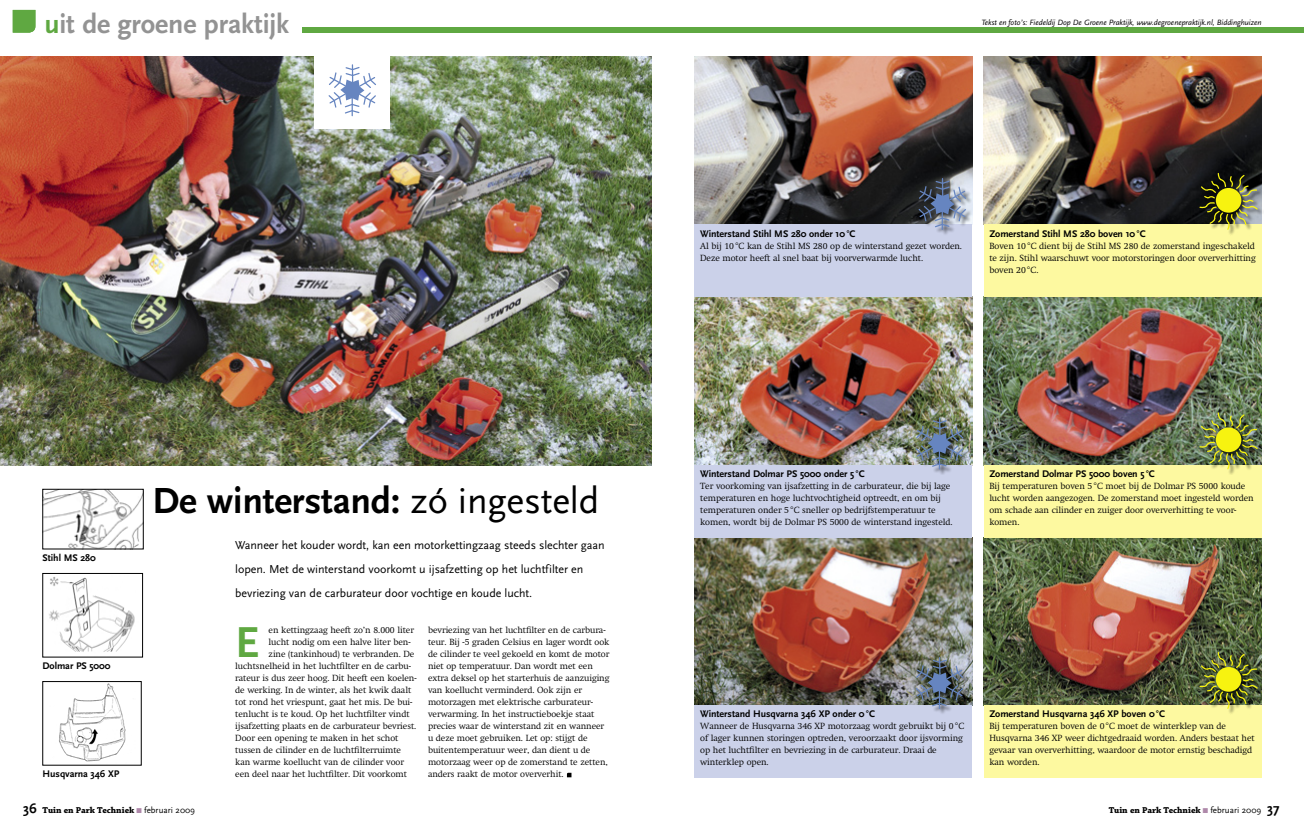
<style>
.page{position:relative;width:1304px;height:837px;background:#fff}
.page>*{position:absolute;margin:0;border:0;box-sizing:border-box;transform-origin:0 0}
.t1{font:700 45.2px "Scala Sans OT";color:#5fa841}
.t2{font:700 37.9px "Scala Sans OT";letter-spacing:-.005em;color:#000}
.t3{font:700 28px "Scala Sans OT";letter-spacing:-.005em;color:#939393}
.t4{font:12px/24px "Scala Sans OT";letter-spacing:-.005em;color:#000}
.t5{font:700 10px "Scala Sans OT";letter-spacing:-.005em;color:#000}
.t6{font:700 9px "Chaparral Pro";color:#000}
.t7{font:300 8.8px/12px "Swift";letter-spacing:-.005em;color:#000}
.t8{font:italic 8px "Scala Sans OT";letter-spacing:-.005em;color:#000}
.s1{color:#5fa841}
.s2{font-weight:400}
.s3{font-family:"Scala Sans OT";font-size:14px}
.s4{color:#af89aa}
.s5{font-family:"Scala Sans OT";font-weight:400}
</style>
<div class="page">
<img style="left:0;top:57px;width:652px;height:408px">
<div style="left:305px;top:27px;width:999px;height:6px;background:#5fa841"></div>
<svg style="left:13px;top:10px;width:22px;height:23px"></svg>
<img style="left:694px;top:57px;width:278px;height:168px">
<img style="left:694px;top:297px;width:278px;height:168px">
<img style="left:694px;top:537px;width:278px;height:168px">
<img style="left:984px;top:57px;width:277px;height:168px">
<img style="left:984px;top:297px;width:277px;height:168px">
<img style="left:984px;top:537px;width:277px;height:168px">
<svg style="left:567px;top:772px;width:4px;height:5px"></svg>
<div style="left:694px;top:465px;width:278px;height:72px;background:#cbd1e9"></div>
<div style="left:984px;top:225px;width:277px;height:72px;background:#fdf9a0"></div>
<div style="left:984px;top:705px;width:277px;height:72px;background:#fdf9a0"></div>
<div style="left:694px;top:225px;width:278px;height:72px;background:#cbd1e9"></div>
<div style="left:984px;top:465px;width:277px;height:72px;background:#fdf9a0"></div>
<div style="left:694px;top:705px;width:278px;height:72px;background:#cbd1e9"></div>
<div style="left:918px;top:178px;width:54px;height:57px;background:#000;opacity:.75"></div>
<svg style="left:917px;top:178px;width:50px;height:51px"></svg>
<div style="left:916px;top:417px;width:53px;height:58px;background:#000;opacity:.75"></div>
<img style="left:915px;top:418px;width:49px;height:50px">
<div style="left:916px;top:656px;width:53px;height:58px;background:#000;opacity:.75"></div>
<svg style="left:915px;top:657px;width:49px;height:51px"></svg>
<div style="left:1199px;top:651px;width:64px;height:63px;background:#000;opacity:.75"></div>
<img style="left:1199px;top:651px;width:60px;height:59px">
<div style="left:1199px;top:412px;width:64px;height:63px;background:#000;opacity:.75"></div>
<img style="left:1199px;top:410px;width:60px;height:61px">
<div style="left:1199px;top:173px;width:64px;height:62px;background:#000;opacity:.75"></div>
<svg style="left:1199px;top:171px;width:60px;height:61px"></svg>
<div style="left:314px;top:57px;width:75px;height:72px;background:#fff"></div>
<svg style="left:328px;top:65px;width:48px;height:51px"></svg>
<img style="left:45px;top:491px;width:97px;height:56px">
<div style="left:43px;top:489px;width:101px;height:60px;border:1px solid #000"></div>
<img style="left:49px;top:577px;width:86px;height:75px">
<div style="left:43px;top:573px;width:100px;height:84px;border:1px solid #000"></div>
<img style="left:59px;top:683px;width:67px;height:79px">
<h3 class="t3" style="left:44px;top:8px;width:246px"><span class="s1">u</span>it de groene praktijk</h3>
<p class="t5" style="left:43px;top:552px;width:55px">Stihl MS 280</p>
<p class="t5" style="left:43px;top:660px;width:70px">Dolmar PS 5000</p>
<p class="t5" style="left:43px;top:768px;width:78px">Husqvarna 346 XP</p>
<h2 class="t2" style="left:152px;top:479px;width:448px">De winterstand: <span class="s2">zó ingesteld</span></h2>
<h3 class="t4" style="left:235px;top:533px;width:371px">Wanneer het kouder wordt, kan een motorkettingzaag steeds slechter gaan lopen. Met de winterstand voorkomt u ijsafzetting op het luchtfilter en bevriezing van de carburateur door vochtige en koude lucht.</h3>
<h1 class="t1" style="left:235px;top:616px;width:26px">E</h1>
<p class="t7" style="left:269px;top:624px;width:147px">en kettingzaag heeft zo’n 8.000 liter</p>
<p class="t7" style="left:269px;top:636px;width:143px">lucht nodig om een halve liter ben-</p>
<p class="t7" style="left:269px;top:648px;width:147px">zine (tankinhoud) te verbranden. De</p>
<p class="t7" style="left:235px;top:660px;width:177px">luchtsnelheid in het luchtfilter en de carbu-</p>
<p class="t7" style="left:235px;top:672px;width:183px">rateur is dus zeer hoog. Dit heeft een koelen-</p>
<p class="t7" style="left:235px;top:684px;width:177px">de werking. In de winter, als het kwik daalt</p>
<p class="t7" style="left:235px;top:696px;width:179px">tot rond het vriespunt, gaat het mis. De bui-</p>
<p class="t7" style="left:235px;top:708px;width:176px">tenlucht is te koud. Op het luchtfilter vindt</p>
<p class="t7" style="left:235px;top:720px;width:183px">ijsafzetting plaats en de carburateur bevriest.</p>
<p class="t7" style="left:235px;top:732px;width:165px">Door een opening te maken in het schot</p>
<p class="t7" style="left:235px;top:744px;width:167px">tussen de cilinder en de luchtfilterruimte</p>
<p class="t7" style="left:235px;top:756px;width:170px">kan warme koellucht van de cilinder voor</p>
<p class="t7" style="left:235px;top:768px;width:173px">een deel naar het luchtfilter. Dit voorkomt</p>
<p class="t7" style="left:428px;top:624px;width:183px">bevriezing van het luchtfilter en de carbura&shy;teur. Bij -5 graden Celsius en lager wordt ook de cilinder te veel gekoeld en komt de motor niet op temperatuur. Dan wordt met een extra deksel op het starterhuis de aanzuiging van koellucht verminderd. Ook zijn er motorzagen met elektrische carburateur&shy;verwarming. In het instructieboekje staat precies waar de winterstand zit en wanneer u deze moet gebruiken. Let op: stijgt de buitentemperatuur weer, dan dient u de motorzaag weer op de zomerstand te zetten, anders raakt de motor oververhit.</p>
<p class="t6" style="left:23px;top:804px;width:173px"><span class="s3">36</span> Tuin en Park Techniek <span class="s4">■</span> <span class="s5">februari 2009</span></p>
<p class="t8" style="left:981px;top:18px;width:282px">Tekst en foto’s: Fiedeldij Dop De Groene Praktijk, www.degroenepraktijk.nl, Biddinghuizen</p>
<p class="t5" style="left:700px;top:228px;width:157px">Winterstand Stihl MS 280 onder 10°C</p>
<p class="t7" style="left:700px;top:240px;width:263px">Al bij 10°C kan de Stihl MS 280 op de winterstand gezet worden.<br>Deze motor heeft al snel baat bij voorverwarmde lucht.</p>
<p class="t5" style="left:989px;top:228px;width:158px">Zomerstand Stihl MS 280 boven 10°C</p>
<p class="t7" style="left:989px;top:240px;width:268px;text-align:justify">Boven 10°C dient bij de Stihl MS 280 de zomerstand ingeschakeld te zijn. Stihl waarschuwt voor motorstoringen door oververhitting boven 20°C.</p>
<p class="t5" style="left:700px;top:468px;width:166px">Winterstand Dolmar PS 5000 onder 5 °C</p>
<p class="t7" style="left:700px;top:480px;width:254px">Ter voorkoming van ijsafzetting in de carburateur, die bij lage temperaturen en hoge luchtvochtigheid optreedt, en om bij temperaturen onder 5°C sneller op bedrijfstemperatuur te komen, wordt bij de Dolmar PS 5000 de winterstand ingesteld.</p>
<p class="t5" style="left:989px;top:468px;width:167px">Zomerstand Dolmar PS 5000 boven 5 °C</p>
<p class="t7" style="left:989px;top:480px;width:266px">Bij temperaturen boven 5°C moet bij de Dolmar PS 5000 koude lucht worden aangezogen. De zomerstand moet ingesteld worden om schade aan cilinder en zuiger door oververhitting te voor&shy;komen.</p>
<p class="t5" style="left:700px;top:708px;width:176px">Winterstand Husqvarna 346 XP onder 0°C</p>
<p class="t7" style="left:700px;top:720px;width:266px">Wanneer de Husqvarna 346 XP motorzaag wordt gebruikt bij 0°C of lager kunnen storingen optreden, veroorzaakt door ijsvorming op het luchtfilter en bevriezing in de carburateur. Draai de winterklep open.</p>
<p class="t5" style="left:989px;top:708px;width:177px">Zomerstand Husqvarna 346 XP boven 0°C</p>
<p class="t7" style="left:989px;top:720px;width:267px">Bij temperaturen boven de 0°C moet de winterklep van de Husqvarna 346 XP weer dichtgedraaid worden. Anders bestaat het gevaar van oververhitting, waardoor de motor ernstig beschadigd kan worden.</p>
<p class="t6" style="left:1109px;top:804px;width:172px">Tuin en Park Techniek <span class="s4">■</span> <span class="s5">februari 2009</span> <span class="s3">37</span></p>
</div>
